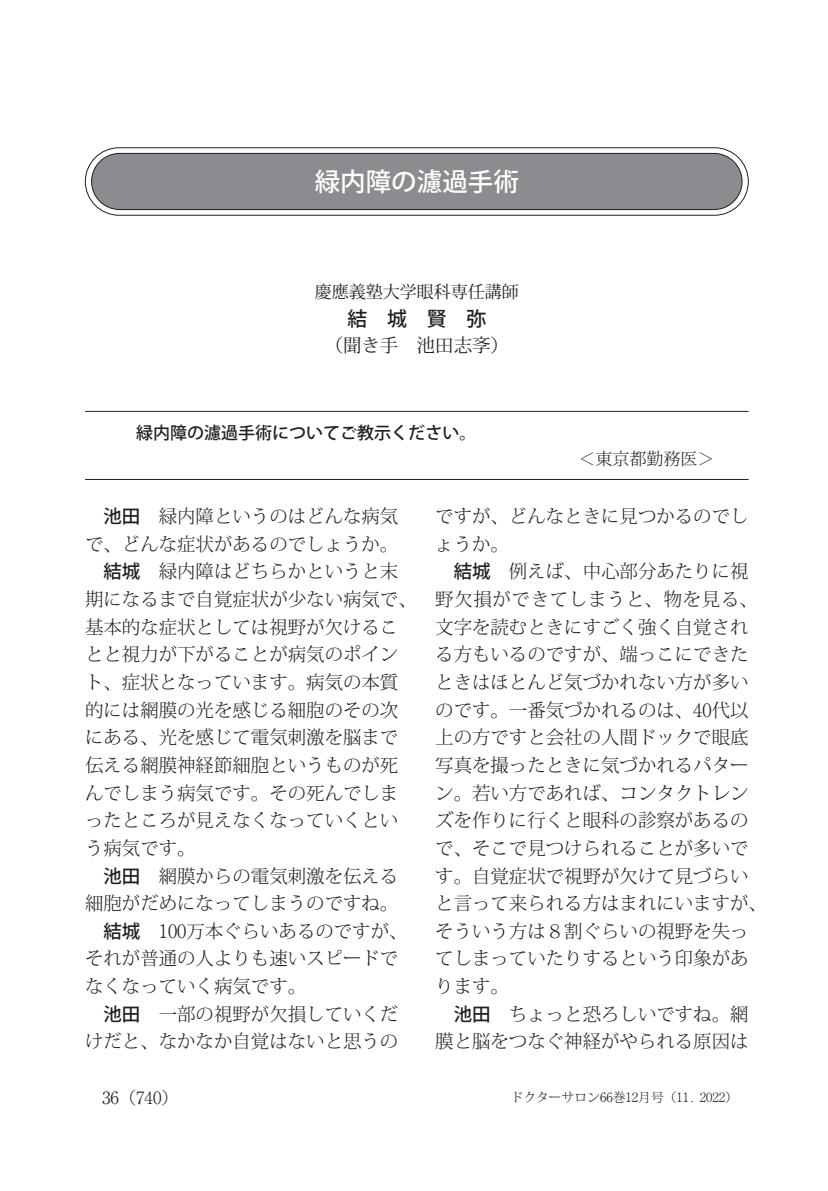
<style>
.page{position:relative;width:828px;height:1191px;background:#fff}
.page>*{position:absolute;margin:0;border:0;box-sizing:border-box;transform-origin:0 0}
.t1{font:500 25.6px "Koz Go Pro";color:#fff}
.t2{font:500 19.8px "Koz Go Pro";color:#231f20}
.t3{font:300 18.4px "Koz Min Pro";color:#231f20}
.t4{font:300 18.4px "Koz Min Pro";letter-spacing:.035em;color:#231f20}
.t5{font:18.4px "Koz Min Pro";color:#231f20}
.t6{font:500 17px "Koz Go Pro";color:#231f20}
.t7{font:17px "Koz Min Pro";color:#231f20}
.t8{font:300 17px "Koz Min Pro";color:#231f20}
.t9{font:300 17px "Ryumin Pro";color:#231f20}
.t10{font:300 12.8px "Koz Min Pro";color:#231f20}
.s1{font-family:"Ryumin Pro"}
.s2{font-family:"Koz Go Pro";font-weight:500}
.s3{font-family:"Koz Min Pro"}
</style>
<div class="page">
<hr style="left:85px;top:411px;width:663px;height:1px;background:#231f20">
<hr style="left:85px;top:479px;width:663px;height:1px;background:#231f20">
<div style="left:85px;top:147px;width:663px;height:68px;border:1px solid #231f20;border-radius:34px"></div>
<div style="left:92px;top:153px;width:650px;height:56px;background:#8a8c8f;border-radius:28px"></div>
<div style="left:91px;top:153px;width:651px;height:57px;border:1px solid #231f20;border-radius:28px"></div>
<p class="t1" style="left:315px;top:165px;width:206px">緑内障の濾過手術</p>
<p class="t7" style="left:315px;top:279px;width:206px">慶應義塾大学眼科専任講師</p>
<p class="t2" style="left:347px;top:306px;width:140px">結　城　賢　弥</p>
<p class="t5" style="left:325px;top:332px;width:186px">（聞き手　池田志斈）</p>
<p class="t6" style="left:119px;top:422px;width:359px">　緑内障の濾過手術についてご教示ください。</p>
<p class="t8" style="left:578px;top:446px;width:138px"><span class="s1">＜</span>東京都勤務医<span class="s1">＞</span></p>
<p class="t3" style="left:103px;top:503px;width:296px"><span class="s2">池田</span>　緑内障というのはどんな病気</p>
<p class="t3" style="left:85px;top:531px;width:315px">で、どんな症状があるのでしょうか。</p>
<p class="t3" style="left:103px;top:558px;width:296px"><span class="s2">結城</span>　緑内障はどちらかというと末</p>
<p class="t3" style="left:85px;top:586px;width:333px">期になるまで自覚症状が少ない病気で、</p>
<p class="t3" style="left:85px;top:614px;width:315px">基本的な症状としては視野が欠けるこ</p>
<p class="t3" style="left:85px;top:641px;width:315px">とと視力が下がることが病気のポイン</p>
<p class="t3" style="left:85px;top:669px;width:315px">ト、症状となっています。病気の本質</p>
<p class="t3" style="left:85px;top:697px;width:315px">的には網膜の光を感じる細胞のその次</p>
<p class="t3" style="left:85px;top:724px;width:315px">にある、光を感じて電気刺激を脳まで</p>
<p class="t3" style="left:85px;top:752px;width:315px">伝える網膜神経節細胞というものが死</p>
<p class="t3" style="left:85px;top:780px;width:315px">んでしまう病気です。その死んでしま</p>
<p class="t3" style="left:85px;top:807px;width:315px">ったところが見えなくなっていくとい</p>
<p class="t3" style="left:85px;top:835px;width:112px">う病気です。</p>
<p class="t3" style="left:103px;top:863px;width:296px"><span class="s2">池田</span>　網膜からの電気刺激を伝える</p>
<p class="t3" style="left:85px;top:890px;width:315px">細胞がだめになってしまうのですね。</p>
<p class="t3" style="left:103px;top:918px;width:306px"><span class="s2">結城</span> <span class="s1">100</span>万本ぐらいあるのですが、</p>
<p class="t3" style="left:85px;top:945px;width:315px">それが普通の人よりも速いスピードで</p>
<p class="t3" style="left:85px;top:973px;width:223px">なくなっていく病気です。</p>
<p class="t3" style="left:103px;top:1001px;width:296px"><span class="s2">池田</span>　一部の視野が欠損していくだ</p>
<p class="t3" style="left:85px;top:1028px;width:315px">けだと、なかなか自覚はないと思うの</p>
<p class="t3" style="left:435px;top:503px;width:315px">ですが、どんなときに見つかるのでし</p>
<p class="t3" style="left:435px;top:531px;width:75px">ょうか。</p>
<p class="t3" style="left:454px;top:558px;width:296px"><span class="s2">結城</span>　例えば、中心部分あたりに視</p>
<p class="t4" style="left:435px;top:586px;width:324px">野欠損ができてしまうと、物を見る、</p>
<p class="t3" style="left:435px;top:614px;width:315px">文字を読むときにすごく強く自覚され</p>
<p class="t3" style="left:435px;top:641px;width:315px">る方もいるのですが、端っこにできた</p>
<p class="t3" style="left:435px;top:669px;width:315px">ときはほとんど気づかれない方が多い</p>
<p class="t3" style="left:435px;top:697px;width:315px">のです。一番気づかれるのは、<span class="s1">40</span>代以</p>
<p class="t3" style="left:435px;top:724px;width:315px">上の方ですと会社の人間ドックで眼底</p>
<p class="t3" style="left:435px;top:752px;width:315px">写真を撮ったときに気づかれるパター</p>
<p class="t3" style="left:435px;top:780px;width:315px">ン。若い方であれば、コンタクトレン</p>
<p class="t3" style="left:435px;top:807px;width:315px">ズを作りに行くと眼科の診察があるの</p>
<p class="t3" style="left:435px;top:835px;width:315px">で、そこで見つけられることが多いで</p>
<p class="t3" style="left:435px;top:863px;width:315px">す。自覚症状で視野が欠けて見づらい</p>
<p class="t3" style="left:435px;top:890px;width:333px">と言って来られる方はまれにいますが、</p>
<p class="t3" style="left:435px;top:918px;width:315px">そういう方は<span class="s1">８</span>割ぐらいの視野を失っ</p>
<p class="t3" style="left:435px;top:945px;width:315px">てしまっていたりするという印象があ</p>
<p class="t3" style="left:435px;top:973px;width:75px">ります。</p>
<p class="t3" style="left:454px;top:1001px;width:296px"><span class="s2">池田</span>　ちょっと恐ろしいですね。網</p>
<p class="t3" style="left:435px;top:1028px;width:315px">膜と脳をつなぐ神経がやられる原因は</p>
<p class="t9" style="left:102px;top:1084px;width:78px">36<span class="s3">（</span>740<span class="s3">）</span></p>
<p class="t10" style="left:511px;top:1088px;width:229px">ドクターサロン<span class="s1">66</span>巻<span class="s1">12</span>月号（<span class="s1">11. 2022</span>）</p>
</div>
